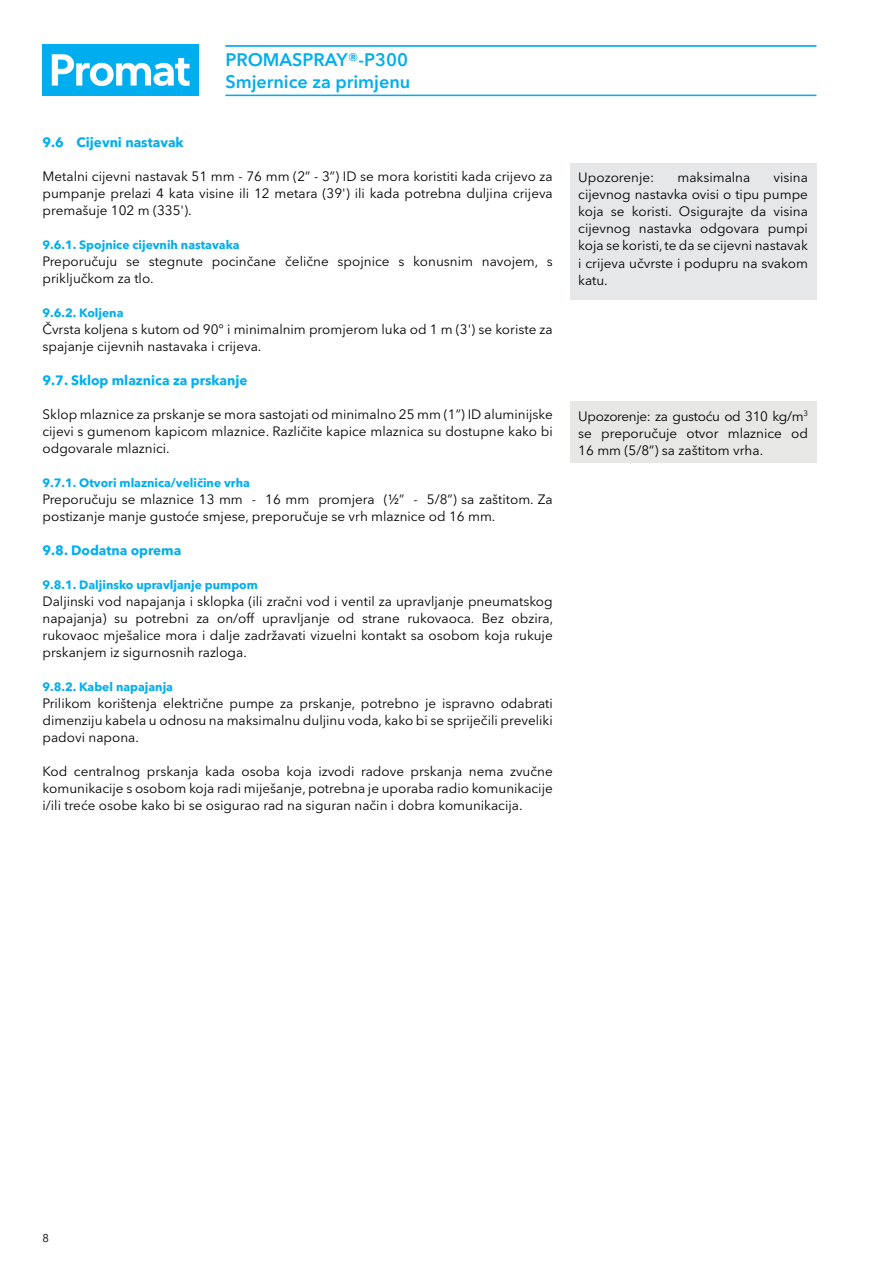
<style>
.page{position:relative;width:893px;height:1263px;background:#fff}
.page>*{position:absolute;margin:0;border:0;box-sizing:border-box;transform-origin:0 0}
.t1{font:600 18px/21.3px "Avenir Next W1 G";color:#00aeef}
.t2{font:13.5px/17px "Avenir Next W1 G";color:#000;text-align:justify}
.t3{font:700 13.5px "Avenir Next W1 G";color:#00aeef}
.t4{font:700 12px "Avenir Next W1 G";color:#00aeef}
.t5{font:11.25px "Avenir Next W1 G";color:#000}
</style>
<div class="page">
<div style="left:43px;top:45px;width:156px;height:51px;background:#00aeef"></div>
<svg style="left:52px;top:54px;width:138px;height:32px"></svg>
<hr style="left:225px;top:45px;width:591px;height:2px;background:#00aeef">
<hr style="left:225px;top:95px;width:591px;height:1px;background:#00aeef">
<div style="left:570px;top:164px;width:246px;height:136px;background:#e6e7e8"></div>
<div style="left:570px;top:402px;width:246px;height:61px;background:#e7e7e6"></div>
<h1 class="t1" style="left:225px;top:49px;width:186px">PROMASPRAY®-P300<br>Smjernice za primjenu</h1>
<p class="t3" style="left:43px;top:134px;width:143px">9.6 Cijevni nastavak</p>
<p class="t2" style="left:43px;top:168px;width:512px">Metalni cijevni nastavak 51 mm - 76 mm (2” - 3”) ID se mora koristiti kada crijevo za pumpanje prelazi 4 kata visine ili 12 metara (39') ili kada potrebna duljina crijeva premašuje 102 m (335').</p>
<p class="t4" style="left:43px;top:237px;width:199px">9.6.1. Spojnice cijevnih nastavaka</p>
<p class="t2" style="left:43px;top:253px;width:512px">Preporučuju se stegnute pocinčane čelične spojnice s konusnim navojem, s priključkom za tlo.</p>
<p class="t4" style="left:43px;top:305px;width:82px">9.6.2. Koljena</p>
<p class="t2" style="left:43px;top:321px;width:512px">Čvrsta koljena s kutom od 90° i minimalnim promjerom luka od 1 m (3') se koriste za spajanje cijevnih nastavaka i crijeva.</p>
<p class="t3" style="left:43px;top:372px;width:206px">9.7. Sklop mlaznica za prskanje</p>
<p class="t2" style="left:43px;top:406px;width:512px">Sklop mlaznice za prskanje se mora sastojati od minimalno 25 mm (1”) ID aluminijske cijevi s gumenom kapicom mlaznice. Različite kapice mlaznica su dostupne kako bi odgovarale mlaznici.</p>
<p class="t4" style="left:43px;top:475px;width:209px">9.7.1. Otvori mlaznica/veličine vrha</p>
<p class="t2" style="left:43px;top:491px;width:512px">Preporučuju se mlaznice 13 mm - 16 mm promjera (½” - 5/8”) sa zaštitom. Za postizanje manje gustoće smjese, preporučuje se vrh mlaznice od 16 mm.</p>
<p class="t3" style="left:43px;top:542px;width:140px">9.8. Dodatna oprema</p>
<p class="t4" style="left:43px;top:577px;width:217px">9.8.1. Daljinsko upravljanje pumpom</p>
<p class="t2" style="left:43px;top:593px;width:512px">Daljinski vod napajanja i sklopka (ili zračni vod i ventil za upravljanje pneumatskog napajanja) su potrebni za on/off upravljanje od strane rukovaoca. Bez obzira, rukovaoc mješalice mora i dalje zadržavati vizuelni kontakt sa osobom koja rukuje prskanjem iz sigurnosnih razloga.</p>
<p class="t4" style="left:43px;top:679px;width:132px">9.8.2. Kabel napajanja</p>
<p class="t2" style="left:43px;top:695px;width:512px">Prilikom korištenja električne pumpe za prskanje, potrebno je ispravno odabrati dimenziju kabela u odnosu na maksimalnu duljinu voda, kako bi se spriječili preveliki padovi napona.</p>
<p class="t2" style="left:43px;top:763px;width:512px">Kod centralnog prskanja kada osoba koja izvodi radove prskanja nema zvučne komunikacije s osobom koja radi miješanje, potrebna je uporaba radio komunikacije i/ili treće osobe kako bi se osigurao rad na siguran način i dobra komunikacija.</p>
<p class="t2" style="left:578px;top:169px;width:77px">Upozorenje:</p>
<p class="t2" style="left:677px;top:169px;width:74px">maksimalna</p>
<p class="t2" style="left:578px;top:169px;width:231px;text-indent:195px">visina cijevnog nastavka ovisi o tipu pumpe koja se koristi. Osigurajte da visina cijevnog nastavka odgovara pumpi koja se koristi, te da se cijevni nastavak i crijeva učvrste i podupru na svakom katu.</p>
<p class="t2" style="left:578px;top:407px;width:231px">Upozorenje: za gustoću od 310 kg/m<sup>3 </sup>se preporučuje otvor mlaznice od 16 mm (5/8”) sa zaštitom vrha.</p>
<p class="t5" style="left:43px;top:1231px;width:8px">8</p>
</div>
